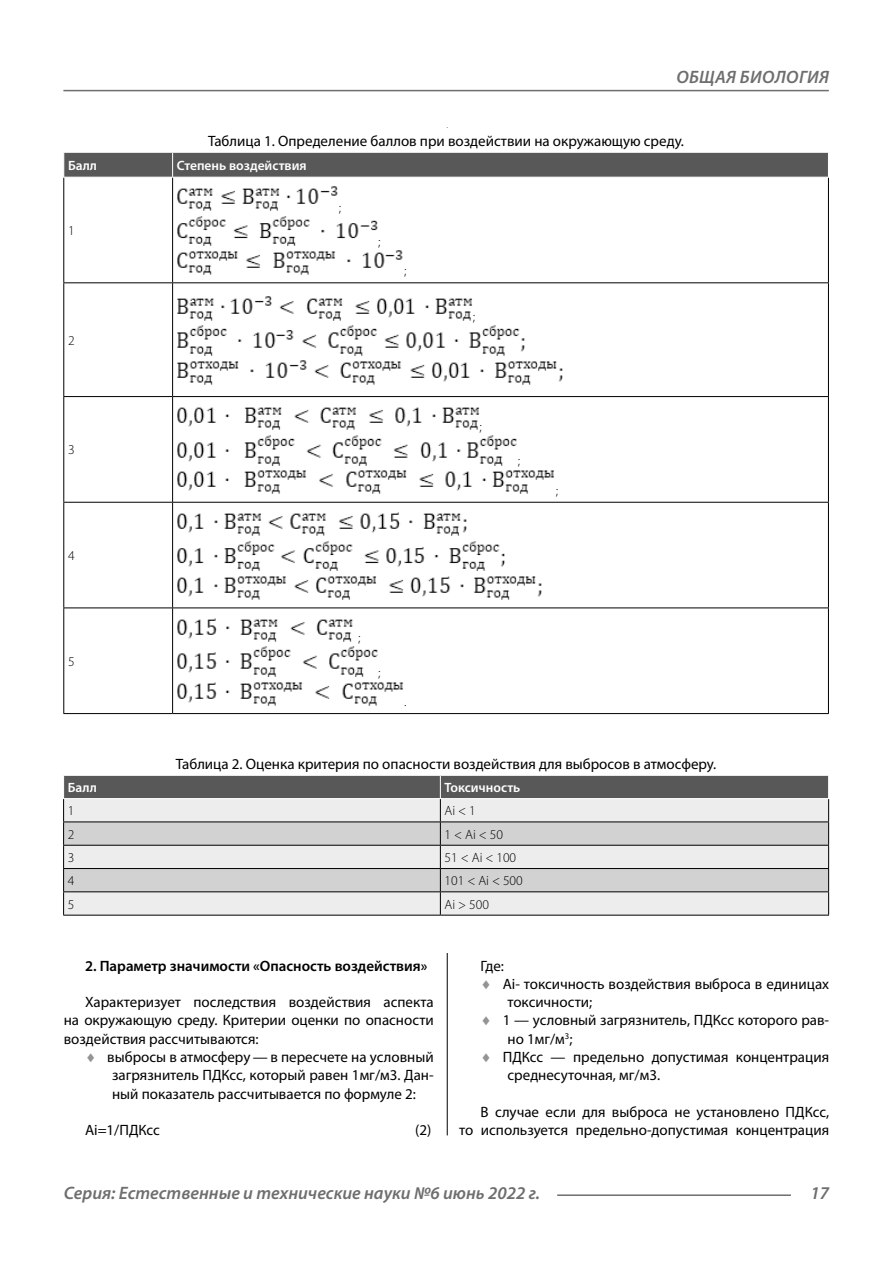
<style>
.page{position:relative;width:893px;height:1263px;background:#fff}
.page>*{position:absolute;margin:0;border:0;box-sizing:border-box;transform-origin:0 0}
.t1{font:italic 600 18px "Myriad Pro";color:#6e6e6e}
.t2{font:italic 600 18px "Myriad Pro";letter-spacing:.02em;color:#6e6e6e}
.Normal{font:15px/18.3px "Myriad Pro";color:#000}
.podpis{font:15px "Myriad Pro";color:#000}
.Subsubsubheader{font:600 15px "Myriad Pro";color:#000}
.Tab_content{font:300 13.5px "Myriad Pro";color:#000}
.Tab_header{font:600 13.5px "Myriad Pro";color:#fff}
.s1{color:#949494}
</style>
<div class="page">
<hr style="left:447px;top:128px;width:1px;height:1007px;background:#000">
<div style="left:63px;top:128px;width:766px;height:824px;background:#fff"></div>
<hr style="left:63px;top:178px;width:1px;height:104px;background:#000">
<hr style="left:172px;top:178px;width:1px;height:104px;background:#000">
<hr style="left:828px;top:178px;width:1px;height:104px;background:#000">
<hr style="left:63px;top:282px;width:110px;height:1px;background:#000">
<hr style="left:63px;top:283px;width:1px;height:113px;background:#000">
<hr style="left:173px;top:282px;width:656px;height:1px;background:#000">
<hr style="left:172px;top:283px;width:1px;height:113px;background:#000">
<hr style="left:828px;top:283px;width:1px;height:113px;background:#000">
<hr style="left:63px;top:396px;width:110px;height:1px;background:#000">
<hr style="left:63px;top:397px;width:1px;height:105px;background:#000">
<hr style="left:173px;top:396px;width:656px;height:1px;background:#000">
<hr style="left:172px;top:397px;width:1px;height:105px;background:#000">
<hr style="left:828px;top:397px;width:1px;height:105px;background:#000">
<hr style="left:63px;top:502px;width:110px;height:1px;background:#000">
<hr style="left:63px;top:503px;width:1px;height:104px;background:#000">
<hr style="left:173px;top:502px;width:656px;height:1px;background:#000">
<hr style="left:172px;top:503px;width:1px;height:104px;background:#000">
<hr style="left:828px;top:503px;width:1px;height:104px;background:#000">
<hr style="left:63px;top:607px;width:110px;height:1px;background:#000">
<hr style="left:63px;top:608px;width:1px;height:105px;background:#000">
<hr style="left:173px;top:607px;width:656px;height:1px;background:#000">
<hr style="left:172px;top:608px;width:1px;height:105px;background:#000">
<hr style="left:828px;top:608px;width:1px;height:105px;background:#000">
<hr style="left:63px;top:713px;width:110px;height:1px;background:#000">
<hr style="left:173px;top:713px;width:656px;height:1px;background:#000">
<svg style="left:63px;top:152px;width:766px;height:25px;background:#606060"></svg>
<img style="left:177px;top:186px;width:161px;height:25px">
<img style="left:177px;top:216px;width:201px;height:30px">
<img style="left:177px;top:250px;width:226px;height:25px">
<img style="left:177px;top:296px;width:296px;height:25px">
<img style="left:177px;top:325px;width:348px;height:30px">
<img style="left:177px;top:360px;width:386px;height:25px">
<img style="left:177px;top:407px;width:302px;height:23px">
<img style="left:177px;top:435px;width:340px;height:30px">
<img style="left:177px;top:470px;width:377px;height:24px">
<img style="left:177px;top:512px;width:290px;height:24px">
<img style="left:177px;top:541px;width:327px;height:30px">
<img style="left:177px;top:576px;width:365px;height:24px">
<img style="left:177px;top:618px;width:176px;height:24px">
<img style="left:177px;top:646px;width:201px;height:30px">
<img style="left:177px;top:682px;width:226px;height:24px">
<hr style="left:63px;top:915px;width:377px;height:1px;background:#000">
<hr style="left:440px;top:915px;width:389px;height:1px;background:#000">
<svg style="left:63px;top:775px;width:766px;height:140px;background:#c4c4c4"></svg>
<hr style="left:63px;top:798px;width:377px;height:1px;background:#fff">
<hr style="left:440px;top:798px;width:389px;height:1px;background:#fff">
<hr style="left:557px;top:1194px;width:234px;height:2px;background:#6e6e6e">
<hr style="left:63px;top:90px;width:766px;height:1px;background:#6e6e6e">
<p class="t2" style="left:676px;top:66px;width:154px">ОБЩАЯ БИОЛОГИЯ</p>
<p class="podpis" style="left:208px;top:132px;width:477px">Таблица 1. Определение баллов при воздействии на окружающую среду.</p>
<p class="Tab_header" style="left:68px;top:157px;width:31px">Балл</p>
<p class="Tab_header" style="left:177px;top:157px;width:131px">Степень воздействия</p>
<p class="Tab_content" style="left:68px;top:222px;width:8px">1</p>
<p class="Tab_content" style="left:339px;top:199px;width:4px">;</p>
<p class="Tab_content" style="left:68px;top:332px;width:8px">2</p>
<p class="Tab_content" style="left:378px;top:233px;width:4px">;</p>
<p class="Tab_content" style="left:404px;top:263px;width:4px">;</p>
<p class="Tab_content" style="left:68px;top:442px;width:8px">3</p>
<p class="Tab_content" style="left:68px;top:547px;width:8px">4</p>
<p class="Tab_content" style="left:68px;top:653px;width:8px">5</p>
<p class="Tab_content" style="left:358px;top:630px;width:4px">;</p>
<p class="Tab_content" style="left:378px;top:664px;width:4px">;</p>
<p class="Tab_content" style="left:404px;top:693px;width:4px">.</p>
<p class="Tab_content" style="left:473px;top:309px;width:4px">;</p>
<p class="Tab_content" style="left:479px;top:418px;width:4px">;</p>
<p class="Tab_content" style="left:518px;top:452px;width:4px">;</p>
<p class="Tab_content" style="left:556px;top:482px;width:4px">;</p>
<p class="podpis" style="left:176px;top:755px;width:542px">Таблица 2. Оценка критерия по опасности воздействия для выбросов в атмосферу.</p>
<p class="Tab_header" style="left:68px;top:779px;width:31px">Балл</p>
<p class="Tab_header" style="left:445px;top:779px;width:77px">Токсичность</p>
<p class="Tab_content" style="left:68px;top:803px;width:8px">1</p>
<p class="Tab_content" style="left:445px;top:803px;width:33px">Ai &lt; 1</p>
<p class="Tab_content" style="left:68px;top:826px;width:8px">2</p>
<p class="Tab_content" style="left:445px;top:826px;width:60px">1 &lt; Ai &lt; 50</p>
<p class="Tab_content" style="left:68px;top:849px;width:8px">3</p>
<p class="Tab_content" style="left:445px;top:849px;width:73px">51 &lt; Ai &lt; 100</p>
<p class="Tab_content" style="left:68px;top:873px;width:8px">4</p>
<p class="Tab_content" style="left:445px;top:873px;width:80px">101 &lt; Ai &lt; 500</p>
<p class="Tab_content" style="left:68px;top:896px;width:8px">5</p>
<p class="Tab_content" style="left:445px;top:896px;width:46px">Ai &gt; 500</p>
<p class="Subsubsubheader" style="left:85px;top:956px;width:344px">2. Параметр значимости «Опасность воздействия»</p>
<p class="Normal" style="left:64px;top:993px;width:371px;text-align:justify;text-indent:21px">Характеризует последствия воздействия аспекта на окружающую среду. Критерии оценки по опасности воздействия рассчитываются:</p>
<p class="Normal" style="left:112px;top:1048px;width:323px;text-align:justify;text-indent:-27px"><span class="s1">♦</span> выбросы в атмосферу — в пересчете на условный загрязнитель ПДКсс, который равен 1мг/м3. Дан&shy;ный показатель рассчитывается по формуле 2:</p>
<p class="Normal" style="left:85px;top:1121px;width:76px">Ai=1/ПДКсс</p>
<p class="Normal" style="left:415px;top:1121px;width:18px">(2)</p>
<p class="Normal" style="left:480px;top:956px;width:25px">Где:</p>
<p class="Normal" style="left:507px;top:974px;width:323px;text-indent:-27px"><span class="s1">♦</span> Ai- токсичность воздействия выброса в единицах токсичности;</p>
<p class="Normal" style="left:507px;top:1011px;width:323px;text-indent:-27px"><span class="s1">♦</span> 1 — условный загрязнитель, ПДКсс которого рав&shy;но 1мг/м<sup>3</sup>;</p>
<p class="Normal" style="left:507px;top:1048px;width:323px;text-indent:-27px"><span class="s1">♦</span> ПДКсс — предельно допустимая концентрация среднесуточная, мг/м3.</p>
<p class="Normal" style="left:459px;top:1103px;width:371px;text-align:right">В случае если для выброса не установлено ПДКсс,<br>то используется предельно-допустимая концентрация</p>
<p class="t1" style="left:64px;top:1182px;width:478px">Серия: Естественные и технические науки №6 июнь 2022 г.</p>
<p class="t1" style="left:810px;top:1182px;width:20px">17</p>
</div>
